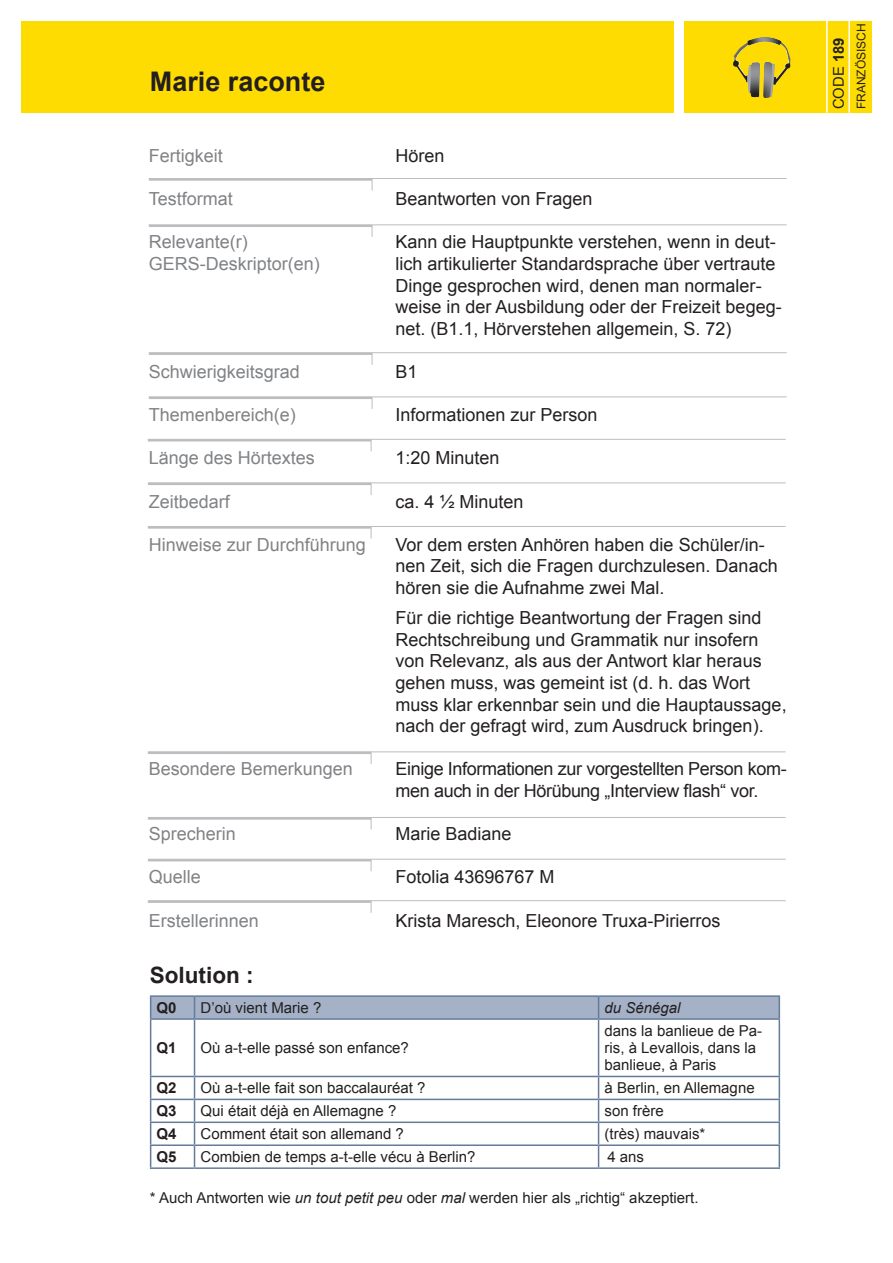
<style>
.page{position:relative;width:893px;height:1263px;background:#fff}
.page>*{position:absolute;margin:0;border:0;box-sizing:border-box;transform-origin:0 0}
.t1{font:700 27px "Arial";color:#231f20}
.t2{font:700 22.5px "Arial";color:#231f20}
.t3{font:18px/21.6px "Arial";color:#231f20}
.t4{font:18px/21.6px "Arial";color:#808285}
.t5{font:18px/21.6px "Arial";letter-spacing:-.02em;color:#231f20}
.t6{font:15px/17.2px "Arial";color:#231f20}
.t7{font:700 15px "Arial";color:#231f20}
.t8{font:italic 15px "Arial";color:#231f20}
.t9{font:14.85px "Arial";color:#231f20}
.t10{font:12px "Arial";color:#231f20}
.s1{font-style:italic}
.s2{font-weight:700}
</style>
<div class="page">
<hr style="left:149px;top:178px;width:638px;height:1px;background:#bcbdc0">
<hr style="left:149px;top:178px;width:223px;height:3px;background:#bcbdc0">
<svg style="left:372px;top:179px;width:1px;height:12px"></svg>
<hr style="left:149px;top:396px;width:638px;height:1px;background:#bcbdc0">
<hr style="left:149px;top:397px;width:223px;height:2px;background:#bcbdc0">
<svg style="left:372px;top:397px;width:1px;height:12px"></svg>
<hr style="left:149px;top:224px;width:638px;height:1px;background:#bcbdc0">
<hr style="left:149px;top:225px;width:223px;height:2px;background:#bcbdc0">
<svg style="left:372px;top:225px;width:1px;height:12px"></svg>
<hr style="left:149px;top:352px;width:638px;height:1px;background:#bcbdc0">
<hr style="left:149px;top:353px;width:223px;height:2px;background:#bcbdc0">
<svg style="left:372px;top:353px;width:1px;height:12px"></svg>
<hr style="left:148px;top:439px;width:638px;height:1px;background:#bcbdc0">
<hr style="left:148px;top:439px;width:223px;height:2px;background:#bcbdc0">
<hr style="left:148px;top:482px;width:638px;height:1px;background:#bcbdc0">
<hr style="left:148px;top:483px;width:223px;height:2px;background:#bcbdc0">
<svg style="left:371px;top:483px;width:1px;height:12px"></svg>
<hr style="left:148px;top:526px;width:638px;height:1px;background:#bcbdc0">
<hr style="left:148px;top:526px;width:223px;height:3px;background:#bcbdc0">
<hr style="left:148px;top:817px;width:638px;height:1px;background:#bcbdc0">
<hr style="left:148px;top:817px;width:223px;height:3px;background:#bcbdc0">
<hr style="left:148px;top:751px;width:638px;height:1px;background:#bcbdc0">
<hr style="left:148px;top:752px;width:223px;height:2px;background:#bcbdc0">
<svg style="left:371px;top:752px;width:1px;height:12px"></svg>
<hr style="left:148px;top:859px;width:638px;height:1px;background:#bcbdc0">
<hr style="left:148px;top:859px;width:223px;height:2px;background:#bcbdc0">
<hr style="left:148px;top:900px;width:638px;height:1px;background:#bcbdc0">
<hr style="left:148px;top:901px;width:223px;height:2px;background:#bcbdc0">
<svg style="left:371px;top:901px;width:1px;height:12px"></svg>
<div style="left:685px;top:21px;width:187px;height:92px;background:#ffdc01"></div>
<div style="left:21px;top:21px;width:652px;height:92px;background:#ffdc01"></div>
<img style="left:733px;top:37px;width:58px;height:61px">
<hr style="left:848px;top:20px;width:2px;height:93px;background:#fff">
<hr style="left:826px;top:20px;width:2px;height:93px;background:#fff">
<hr style="left:150px;top:995px;width:45px;height:2px;background:#647b99">
<hr style="left:195px;top:995px;width:404px;height:2px;background:#647b99">
<hr style="left:599px;top:995px;width:181px;height:2px;background:#647b99">
<div style="left:150px;top:996px;width:630px;height:22px;background:#a4b1c6"></div>
<hr style="left:150px;top:1018px;width:45px;height:2px;background:#647b99">
<hr style="left:150px;top:1020px;width:1px;height:56px;background:#647b99">
<hr style="left:195px;top:1018px;width:404px;height:2px;background:#647b99">
<hr style="left:194px;top:1020px;width:1px;height:56px;background:#647b99">
<hr style="left:599px;top:1018px;width:181px;height:2px;background:#647b99">
<hr style="left:598px;top:1020px;width:1px;height:56px;background:#647b99">
<hr style="left:779px;top:1020px;width:1px;height:56px;background:#647b99">
<hr style="left:150px;top:1076px;width:45px;height:1px;background:#647b99">
<hr style="left:195px;top:1076px;width:404px;height:1px;background:#647b99">
<hr style="left:599px;top:1076px;width:181px;height:1px;background:#647b99">
<hr style="left:150px;top:1099px;width:45px;height:1px;background:#647b99">
<hr style="left:195px;top:1099px;width:404px;height:1px;background:#647b99">
<hr style="left:599px;top:1099px;width:181px;height:1px;background:#647b99">
<hr style="left:150px;top:1121px;width:45px;height:2px;background:#647b99">
<hr style="left:195px;top:1121px;width:404px;height:2px;background:#647b99">
<hr style="left:599px;top:1121px;width:181px;height:2px;background:#647b99">
<hr style="left:150px;top:1144px;width:45px;height:2px;background:#647b99">
<svg style="left:150px;top:1077px;width:1px;height:90px"></svg>
<hr style="left:195px;top:1144px;width:404px;height:2px;background:#647b99">
<svg style="left:194px;top:1077px;width:1px;height:90px"></svg>
<hr style="left:599px;top:1144px;width:181px;height:2px;background:#647b99">
<svg style="left:598px;top:1077px;width:1px;height:90px"></svg>
<svg style="left:779px;top:1077px;width:1px;height:90px"></svg>
<hr style="left:150px;top:1167px;width:45px;height:2px;background:#647b99">
<hr style="left:195px;top:1167px;width:404px;height:2px;background:#647b99">
<hr style="left:599px;top:1167px;width:181px;height:2px;background:#647b99">
<h1 class="t1" style="left:150px;top:64px;width:177px">Marie raconte</h1>
<p class="t4" style="left:149px;top:145px;width:76px">Fertigkeit</p>
<p class="t4" style="left:149px;top:188px;width:86px">Testformat</p>
<p class="t4" style="left:149px;top:231px;width:173px">Relevante(r)<br>GERS-Deskriptor(en)</p>
<p class="t4" style="left:149px;top:361px;width:153px">Schwierigkeitsgrad</p>
<p class="t4" style="left:149px;top:404px;width:149px">Themenbereich(e)</p>
<p class="t4" style="left:149px;top:447px;width:168px">Länge des Hörtextes</p>
<p class="t4" style="left:149px;top:491px;width:83px">Zeitbedarf</p>
<p class="t4" style="left:149px;top:534px;width:219px">Hinweise zur Durchführung</p>
<p class="t4" style="left:149px;top:758px;width:206px">Besondere Bemerkungen</p>
<p class="t4" style="left:149px;top:823px;width:89px">Sprecherin</p>
<p class="t4" style="left:149px;top:866px;width:54px">Quelle</p>
<p class="t4" style="left:149px;top:909px;width:112px">Erstellerinnen</p>
<p class="t3" style="left:395px;top:145px;width:51px">Hören</p>
<p class="t3" style="left:395px;top:188px;width:199px">Beantworten von Fragen</p>
<p class="t3" style="left:395px;top:231px;width:388px">Kann die Hauptpunkte verstehen, wenn in deut&shy;lich artikulierter Standardsprache über vertraute Dinge gesprochen wird, denen man normaler&shy;weise in der Ausbildung oder der Freizeit begeg&shy;net. (B1.1, Hörverstehen allgemein, S. 72)</p>
<p class="t3" style="left:395px;top:361px;width:24px">B1</p>
<p class="t3" style="left:395px;top:404px;width:204px">Informationen zur Person</p>
<p class="t3" style="left:395px;top:447px;width:106px">1:20 Minuten</p>
<p class="t3" style="left:395px;top:491px;width:130px">ca. 4 ½ Minuten</p>
<p class="t3" style="left:395px;top:534px;width:384px">Vor dem ersten Anhören haben die Schüler/in&shy;nen Zeit, sich die Fragen durchzulesen. Danach hören sie die Aufnahme zwei Mal.</p>
<p class="t3" style="left:395px;top:607px;width:393px">Für die richtige Beantwortung der Fragen sind Rechtschreibung und Grammatik nur insofern von Relevanz, als aus der Antwort klar heraus gehen muss, was gemeint ist (d. h. das Wort muss klar erkennbar sein und die Hauptaussage, nach der gefragt wird, zum Ausdruck bringen).</p>
<p class="t5" style="left:395px;top:758px;width:393px">Einige Informationen zur vorgestellten Person kom&shy;men auch in der Hörübung „Interview flash“ vor.</p>
<p class="t3" style="left:395px;top:823px;width:118px">Marie Badiane</p>
<p class="t3" style="left:395px;top:866px;width:161px">Fotolia 43696767 M</p>
<p class="t3" style="left:395px;top:909px;width:327px">Krista Maresch, Eleonore Truxa-Pirierros</p>
<p class="t2" style="left:150px;top:960px;width:105px">Solution :</p>
<p class="t7" style="left:157px;top:998px;width:22px">Q0</p>
<p class="t6" style="left:201px;top:999px;width:122px">D’où vient Marie ?</p>
<p class="t8" style="left:605px;top:998px;width:77px">du Sénégal</p>
<p class="t7" style="left:157px;top:1038px;width:22px">Q1</p>
<p class="t6" style="left:201px;top:1039px;width:210px">Où a-t-elle passé son enfance?</p>
<p class="t6" style="left:605px;top:1022px;width:159px">dans la banlieue de Pa&shy;ris, à Levallois, dans la banlieue, à Paris</p>
<p class="t7" style="left:157px;top:1078px;width:22px">Q2</p>
<p class="t6" style="left:201px;top:1080px;width:227px">Où a-t-elle fait son baccalauréat ?</p>
<p class="t6" style="left:605px;top:1080px;width:152px">à Berlin, en Allemagne</p>
<p class="t7" style="left:157px;top:1101px;width:22px">Q3</p>
<p class="t6" style="left:201px;top:1102px;width:197px">Qui était déjà en Allemagne ?</p>
<p class="t6" style="left:605px;top:1102px;width:61px">son frère</p>
<p class="t7" style="left:157px;top:1124px;width:22px">Q4</p>
<p class="t6" style="left:201px;top:1125px;width:205px">Comment était son allemand ?</p>
<p class="t6" style="left:605px;top:1125px;width:102px">(très) mauvais*</p>
<p class="t7" style="left:157px;top:1147px;width:22px">Q5</p>
<p class="t6" style="left:201px;top:1148px;width:277px">Combien de temps a-t-elle vécu à Berlin?</p>
<p class="t6" style="left:607px;top:1148px;width:38px">4 ans</p>
<p class="t6" style="left:150px;top:1190px;width:550px">* Auch Antworten wie <span class="s1">un tout petit peu</span> oder <span class="s1">mal</span> werden hier als „richtig“ akzeptiert.</p>
<p class="t9" style="left:829px;top:109px;width:73px;rotate:-90deg">CODE <span class="s2">189</span></p>
<p class="t10" style="left:853px;top:109px;width:88px;rotate:-90deg">FRANZÖSISCH</p>
</div>
